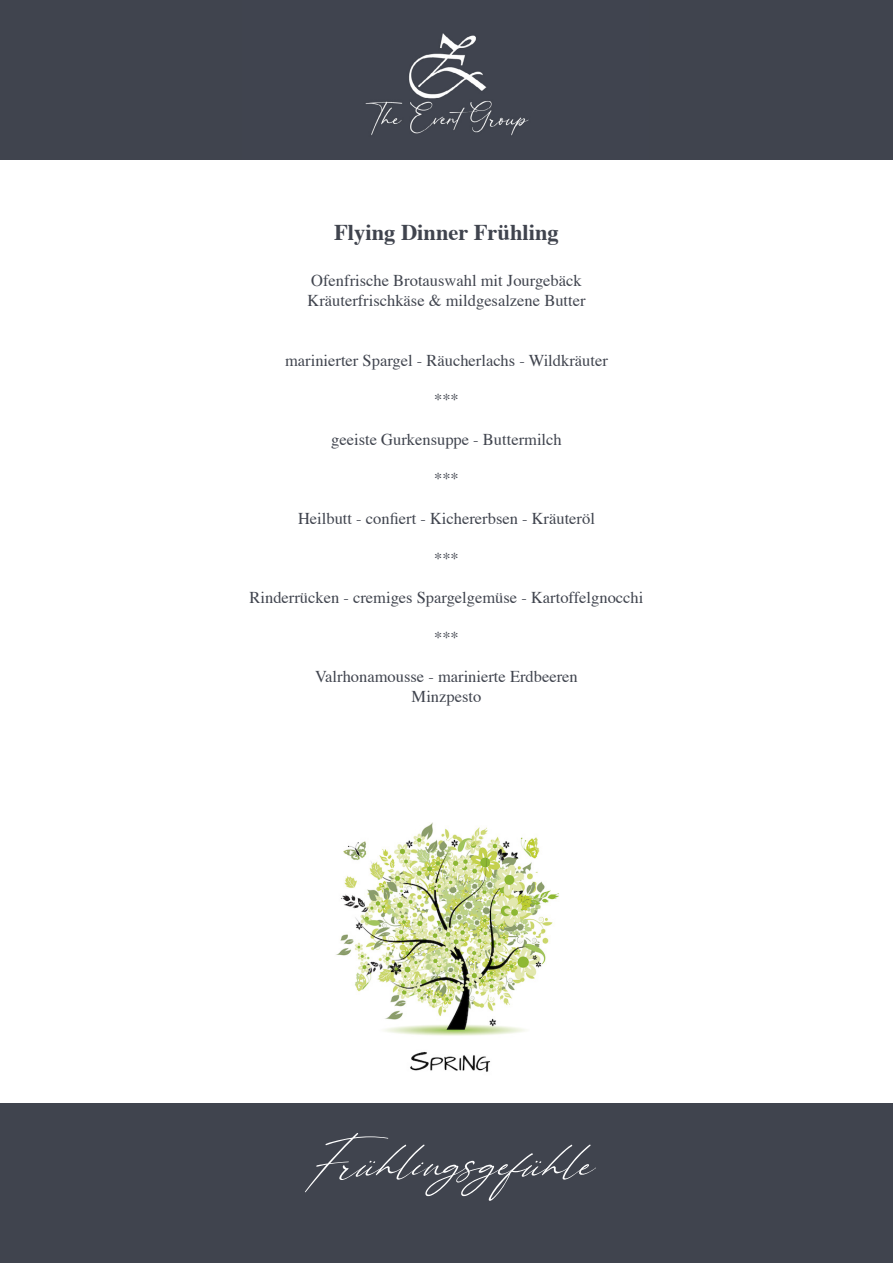
<style>
.page{position:relative;width:893px;height:1263px;background:#fff}
.page>*{position:absolute;margin:0;border:0;box-sizing:border-box;transform-origin:0 0}
.t1{font:italic 90px "Eternal Amsterdam";color:#fff}
.t2{font:700 22.5px "Times";color:#40444e}
.t3{font:16.5px/19.8px "Times";color:#40444e}
</style>
<div class="page">
<div style="left:0;top:0;width:893px;height:159px;background:#40444e"></div>
<img style="left:365px;top:33px;width:164px;height:103px">
<div style="left:0;top:1103px;width:893px;height:160px;background:#40444e"></div>
<img style="left:336px;top:823px;width:223px;height:249px">
<h2 class="t2" style="left:334px;top:210px;width:226px">Flying Dinner Frühling</h2>
<p class="t3" style="left:307px;top:270px;width:280px">Ofenfrische Brotauswahl mit Jourgebäck<br>Kräuterfrischkäse &amp; mildgesalzene Butter</p>
<p class="t3" style="left:285px;top:349px;width:324px">marinierter Spargel - Räucherlachs - Wildkräuter</p>
<p class="t3" style="left:434px;top:388px;width:26px">***</p>
<p class="t3" style="left:331px;top:428px;width:232px">geeiste Gurkensuppe - Buttermilch</p>
<p class="t3" style="left:434px;top:468px;width:26px">***</p>
<p class="t3" style="left:298px;top:507px;width:298px">Heilbutt - confiert - Kichererbsen - Kräuteröl</p>
<p class="t3" style="left:434px;top:547px;width:26px">***</p>
<p class="t3" style="left:250px;top:586px;width:395px">Rinderrücken - cremiges Spargelgemüse - Kartoffelgnocchi</p>
<p class="t3" style="left:434px;top:626px;width:26px">***</p>
<p class="t3" style="left:315px;top:666px;width:264px;text-align:center">Valrhonamousse - marinierte Erdbeeren<br>Minzpesto</p>
<h1 class="t1" style="left:306px;top:1120px;width:282px">Frühlingsgefühle</h1>
</div>
